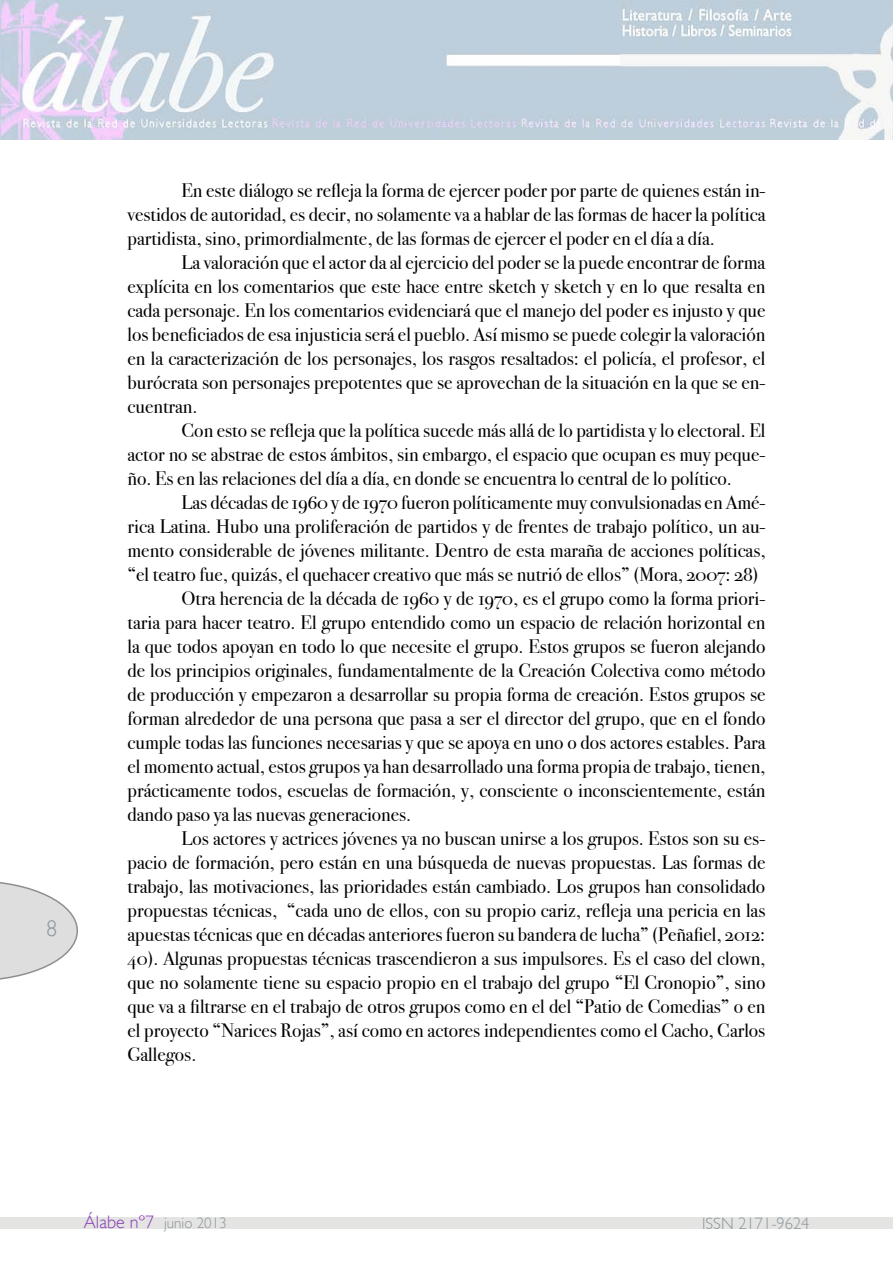
<style>
.page{position:relative;width:893px;height:1263px;background:#fff}
.page>*{position:absolute;margin:0;border:0;box-sizing:border-box;transform-origin:0 0}
.t1{font:300 22.5px "Gill Sans";color:#8a949d}
.t2{font:19.5px/24px "Bodoni Svty Two OSITCTT Book";color:#000;text-align:justify}
.t3{font:300 16.5px "Gill Sans";color:#8c959c}
.t4{font:300 15px "Gill Sans";color:#8c959c}
.s1{font-size:18px;color:#893ab6}
</style>
<div class="page">
<svg style="left:0;top:882px;width:78px;height:98px"></svg>
<div style="left:0;top:1218px;width:893px;height:11px;background:#e4e4e3"></div>
<img style="left:0;top:0;width:893px;height:139px">
<p class="t1" style="left:46px;top:916px;width:13px">8</p>
<p class="t2" style="left:128px;top:178px;width:639px;text-indent:54px">En este diálogo se refleja la forma de ejercer poder por parte de quienes están in&shy;vestidos de autoridad, es decir, no solamente va a hablar de las formas de hacer la política partidista, sino, primordialmente, de las formas de ejercer el poder en el día a día.</p>
<p class="t2" style="left:128px;top:250px;width:639px;text-indent:54px">La valoración que el actor da al ejercicio del poder se la puede encontrar de forma explícita en los comentarios que este hace entre sketch y sketch y en lo que resalta en cada personaje. En los comentarios evidenciará que el manejo del poder es injusto y que los beneficiados de esa injusticia será el pueblo. Así mismo se puede colegir la valoración en la caracterización de los personajes, los rasgos resaltados: el policía, el profesor, el burócrata son personajes prepotentes que se aprovechan de la situación en la que se en&shy;cuentran.</p>
<p class="t2" style="left:128px;top:418px;width:639px;text-indent:54px">Con esto se refleja que la política sucede más allá de lo partidista y lo electoral. El actor no se abstrae de estos ámbitos, sin embargo, el espacio que ocupan es muy peque&shy;ño. Es en las relaciones del día a día, en donde se encuentra lo central de lo político.</p>
<p class="t2" style="left:128px;top:490px;width:639px;text-indent:54px">Las décadas de 1960 y de 1970 fueron políticamente muy convulsionadas en Amé&shy;rica Latina. Hubo una proliferación de partidos y de frentes de trabajo político, un au&shy;mento considerable de jóvenes militante. Dentro de esta maraña de acciones políticas, “el teatro fue, quizás, el quehacer creativo que más se nutrió de ellos” (Mora, 2007: 28)</p>
<p class="t2" style="left:128px;top:586px;width:639px;text-indent:54px">Otra herencia de la década de 1960 y de 1970, es el grupo como la forma priori&shy;taria para hacer teatro. El grupo entendido como un espacio de relación horizontal en la que todos apoyan en todo lo que necesite el grupo. Estos grupos se fueron alejando de los principios originales, fundamentalmente de la Creación Colectiva como método de producción y empezaron a desarrollar su propia forma de creación. Estos grupos se forman alrededor de una persona que pasa a ser el director del grupo, que en el fondo cumple todas las funciones necesarias y que se apoya en uno o dos actores estables. Para el momento actual, estos grupos ya han desarrollado una forma propia de trabajo, tienen, prácticamente todos, escuelas de formación, y, consciente o inconscientemente, están dando paso ya las nuevas generaciones.</p>
<p class="t2" style="left:128px;top:826px;width:639px;text-indent:54px">Los actores y actrices jóvenes ya no buscan unirse a los grupos. Estos son su es&shy;pacio de formación, pero están en una búsqueda de nuevas propuestas. Las formas de trabajo, las motivaciones, las prioridades están cambiado. Los grupos han consolidado propuestas técnicas, “cada uno de ellos, con su propio cariz, refleja una pericia en las apuestas técnicas que en décadas anteriores fueron su bandera de lucha” (Peñafiel, 2012:<br>40). Algunas propuestas técnicas trascendieron a sus impulsores. Es el caso del clown, que no solamente tiene su espacio propio en el trabajo del grupo “El Cronopio”, sino que va a filtrarse en el trabajo de otros grupos como en el del “Patio de Comedias” o en el proyecto “Narices Rojas”, así como en actores independientes como el Cacho, Carlos Gallegos.</p>
<p class="t4" style="left:84px;top:1214px;width:144px"><span class="s1">Álabe nº7</span> junio 2013</p>
<p class="t3" style="left:702px;top:1214px;width:109px">ISSN 2171-9624</p>
</div>
